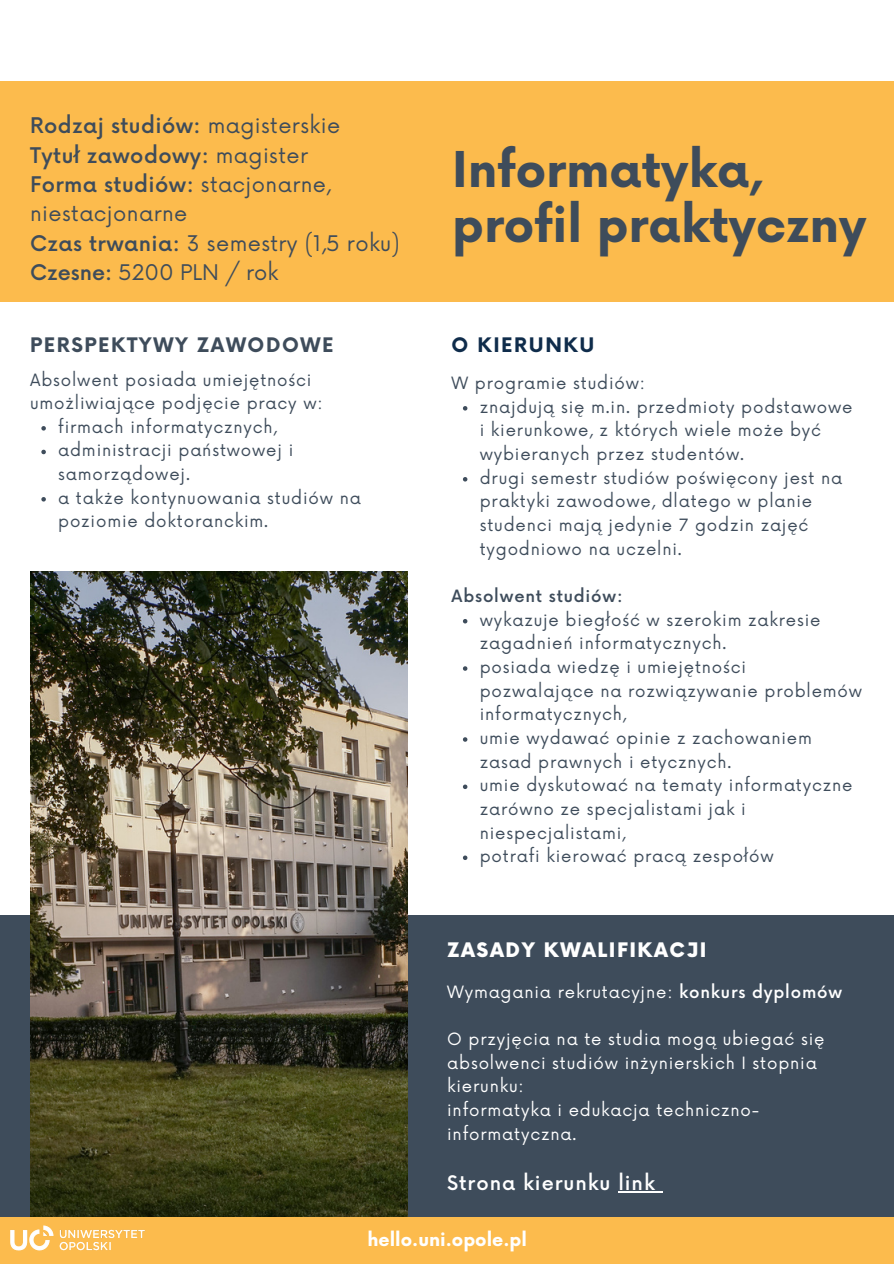
<style>
.page{position:relative;width:894px;height:1264px;background:#fff}
.page>*{position:absolute;margin:0;border:0;box-sizing:border-box;transform-origin:0 0}
.t1{font:700 48px/54px "Now";color:#3e4c5b}
.t2{font:21px/29.2px "Now";letter-spacing:.02em;color:#3e4c5b}
.t3{font:700 19.5px "Now";letter-spacing:.08em;color:#3e4c5b}
.t4{font:500 19.5px "Now";letter-spacing:.05em;color:#fff}
.t5{font:900 19.5px "Now";letter-spacing:.08em;color:#fff}
.t6{font:700 19.5px "Now";letter-spacing:.08em;color:#0f2c4b}
.t7{font:700 18px "Now";color:#fff}
.t8{font:16.5px/23.7px "Now";letter-spacing:.05em;color:#3e4c5b}
.t9{font:16.5px/23.7px "Now";letter-spacing:.05em;color:#fff}
.t10{font:500 16.5px "Now";letter-spacing:.05em;color:#3e4c5b}
.s1{font-weight:500}
</style>
<div class="page">
<div style="left:0;top:915px;width:893px;height:336px;background:#3e4c5b"></div>
<img style="left:30px;top:571px;width:377px;height:646px">
<div style="left:0;top:81px;width:893px;height:220px;background:#fcbb4d"></div>
<svg style="left:41px;top:426px;width:5px;height:4px"></svg>
<svg style="left:41px;top:450px;width:5px;height:4px"></svg>
<svg style="left:41px;top:497px;width:5px;height:4px"></svg>
<svg style="left:463px;top:406px;width:4px;height:4px"></svg>
<svg style="left:463px;top:477px;width:4px;height:4px"></svg>
<svg style="left:463px;top:619px;width:4px;height:4px"></svg>
<svg style="left:463px;top:666px;width:4px;height:4px"></svg>
<svg style="left:463px;top:737px;width:4px;height:4px"></svg>
<svg style="left:463px;top:784px;width:4px;height:5px"></svg>
<svg style="left:463px;top:855px;width:4px;height:5px"></svg>
<hr style="left:618px;top:1191px;width:37px;height:1px;background:#fff">
<div style="left:0;top:1217px;width:893px;height:46px;background:#fcbb4d"></div>
<img style="left:10px;top:1215px;width:144px;height:36px">
<p class="t2" style="left:30px;top:112px;width:371px"><span class="s1">Rodzaj studiów:</span> magisterskie<br><span class="s1">Tytuł zawodowy:</span> magister<br><span class="s1">Forma studiów:</span> stacjonarne, niestacjonarne<br><span class="s1">Czas trwania:</span> 3 semestry (1,5 roku)<br><span class="s1">Czesne:</span> 5200 PLN / rok</p>
<p class="t3" style="left:30px;top:334px;width:305px">PERSPEKTYWY ZAWODOWE</p>
<p class="t8" style="left:30px;top:368px;width:294px">Absolwent posiada umiejętności umożliwiające podjęcie pracy w:</p>
<p class="t8" style="left:58px;top:416px;width:304px">firmach informatycznych, administracji państwowej i samorządowej.<br>a także kontynuowania studiów na poziomie doktoranckim.</p>
<h1 class="t1" style="left:452px;top:146px;width:415px">Informatyka, profil praktyczny</h1>
<p class="t6" style="left:451px;top:334px;width:144px">O KIERUNKU</p>
<p class="t8" style="left:451px;top:372px;width:195px">W programie studiów:</p>
<p class="t8" style="left:479px;top:396px;width:374px">znajdują się m.in. przedmioty podstawowe i kierunkowe, z których wiele może być wybieranych przez studentów.<br>drugi semestr studiów poświęcony jest na praktyki zawodowe, dlatego w planie studenci mają jedynie 7 godzin zajęć tygodniowo na uczelni.</p>
<p class="t10" style="left:451px;top:587px;width:172px">Absolwent studiów:</p>
<p class="t8" style="left:479px;top:608px;width:384px">wykazuje biegłość w szerokim zakresie zagadnień informatycznych.<br>posiada wiedzę i umiejętności pozwalające na rozwiązywanie problemów informatycznych,<br>umie wydawać opinie z zachowaniem zasad prawnych i etycznych.<br>umie dyskutować na tematy informatyczne zarówno ze specjalistami jak i niespecjalistami,<br>potrafi kierować pracą zespołów</p>
<p class="t5" style="left:447px;top:939px;width:261px">ZASADY KWALIFIKACJI</p>
<p class="t9" style="left:447px;top:980px;width:396px">Wymagania rekrutacyjne: <span class="s1">konkurs dyplomów</span></p>
<p class="t9" style="left:447px;top:1027px;width:379px">O przyjęcia na te studia mogą ubiegać się absolwenci studiów inżynierskich I stopnia kierunku:<br>informatyka i edukacja techniczno&shy;informatyczna.</p>
<p class="t4" style="left:447px;top:1172px;width:209px">Strona kierunku link</p>
<p class="t7" style="left:367px;top:1229px;width:161px">hello.uni.opole.pl</p>
</div>
